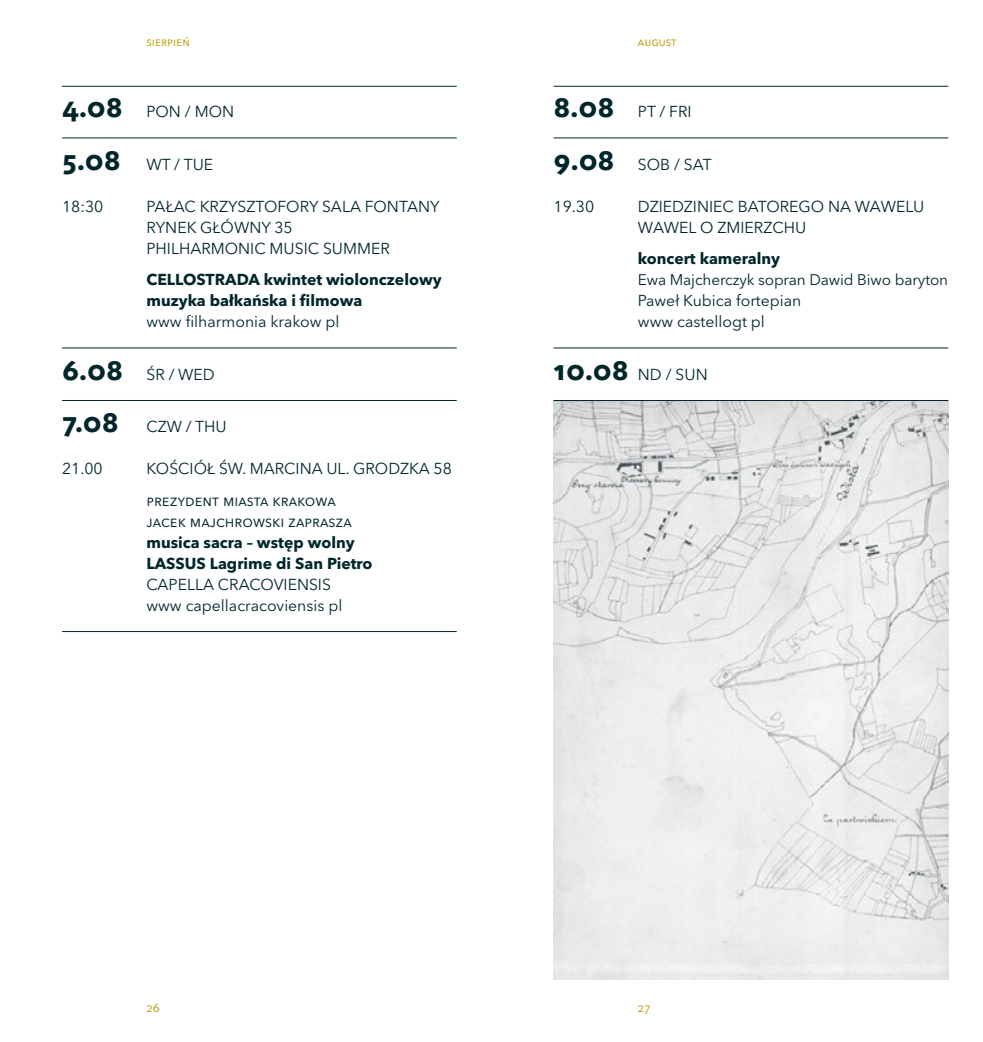
<style>
.page{position:relative;width:983px;height:1042px;background:#fff}
.page>*{position:absolute;margin:0;border:0;box-sizing:border-box;transform-origin:0 0}
.t1{font:700 26.25px "Avenir Next LT Pro";color:#00262c}
.t2{font:15.75px/21px "Avenir Next LT Pro";color:#00262c}
.t3{font:700 15.75px/21px "Avenir Next LT Pro";color:#00262c}
.t4{font:15.4px "Avenir Next LT Pro";letter-spacing:-.01em;color:#00262c}
.t5{font:12.25px "Avenir Next LT Pro";color:#b99600}
.s1{font-weight:700;font-size:26.25px}
.s2{font-weight:400;font-size:15.75px}
</style>
<div class="page">
<hr style="left:62px;top:137px;width:394px;height:1px;background:#00262c">
<hr style="left:62px;top:347px;width:394px;height:1px;background:#00262c">
<hr style="left:62px;top:400px;width:394px;height:1px;background:#00262c">
<hr style="left:62px;top:631px;width:394px;height:1px;background:#00262c">
<hr style="left:62px;top:86px;width:394px;height:1px;background:#00262c">
<hr style="left:553px;top:86px;width:394px;height:1px;background:#00262c">
<img style="left:553px;top:401px;width:394px;height:579px">
<hr style="left:553px;top:137px;width:394px;height:1px;background:#00262c">
<hr style="left:553px;top:347px;width:394px;height:1px;background:#00262c">
<hr style="left:553px;top:400px;width:394px;height:1px;background:#00262c">
<p class="t5" style="left:146px;top:35px;width:45px">sierpień</p>
<p class="t5" style="left:637px;top:35px;width:40px">august</p>
<p class="t2" style="left:62px;top:101px;width:146px"><span class="s1">4.08</span> PON / MON</p>
<p class="t2" style="left:62px;top:154px;width:133px"><span class="s1">5.08</span> WT / TUE</p>
<p class="t2" style="left:62px;top:196px;width:43px">18:30</p>
<p class="t2" style="left:146px;top:196px;width:20px">PAŁAC</p>
<p class="t2" style="left:200px;top:196px;width:11px">KRZYSZTOFORY</p>
<p class="t2" style="left:322px;top:196px;width:11px">SALA</p>
<p class="t2" style="left:364px;top:196px;width:12px">FONTANY</p>
<p class="t2" style="left:146px;top:217px;width:10px">RYNEK</p>
<p class="t2" style="left:200px;top:217px;width:13px">GŁÓWNY</p>
<p class="t2" style="left:274px;top:217px;width:20px">35</p>
<p class="t2" style="left:146px;top:238px;width:20px">PHILHARMONIC</p>
<p class="t2" style="left:269px;top:238px;width:11px">MUSIC</p>
<p class="t2" style="left:323px;top:238px;width:12px">SUMMER</p>
<p class="t3" style="left:146px;top:269px;width:297px">CE LLOSTRADA kwintet wiolonczelowy muzyka bałkańska i filmowa</p>
<p class="t2" style="left:146px;top:311px;width:194px">www filharmonia krakow pl</p>
<p class="t2" style="left:62px;top:364px;width:129px"><span class="s1">6.08</span> ŚR / WED</p>
<h1 class="t1" style="left:62px;top:407px;width:97px">7.08 <span class="s2">CZW</span></h1>
<p class="t2" style="left:186px;top:416px;width:21px">/ THU</p>
<p class="t2" style="left:62px;top:458px;width:56px">21.00 KOŚCIÓŁ</p>
<p class="t2" style="left:219px;top:458px;width:42px">ŚW. MARCINA</p>
<p class="t2" style="left:326px;top:458px;width:39px">UL . GRODZKA</p>
<p class="t2" style="left:433px;top:458px;width:20px">58</p>
<p class="t2" style="left:146px;top:490px;width:207px">prezydent miasta krakowa jacek majchrowski zaprasza</p>
<p class="t3" style="left:146px;top:532px;width:227px">musica sacra – wstęp wolny lassus Lagrime di San Pietro</p>
<p class="t2" style="left:146px;top:574px;width:42px">CAPELLA</p>
<p class="t2" style="left:146px;top:574px;width:197px;text-indent:71px">CRACOVIENSIS<br>www capellacracoviensis pl</p>
<p class="t2" style="left:553px;top:101px;width:124px"><span class="s1">8.08</span> PT / FRI</p>
<p class="t2" style="left:553px;top:154px;width:160px"><span class="s1">9.08</span> sob / sat</p>
<p class="t2" style="left:553px;top:196px;width:57px">19.30 DZIEDZINIEC</p>
<p class="t2" style="left:737px;top:196px;width:12px">BATOREGO</p>
<p class="t2" style="left:828px;top:196px;width:39px">NA WAWELU</p>
<p class="t2" style="left:637px;top:217px;width:170px">Wawel o zmierzchu</p>
<p class="t3" style="left:637px;top:248px;width:144px">koncert kameralny</p>
<p class="t4" style="left:637px;top:271px;width:312px">Ewa M ajcherczyk sopran Dawid B iwo baryton</p>
<p class="t2" style="left:637px;top:290px;width:165px">Paweł Kubica fortepian www castellogt pl</p>
<p class="t2" style="left:553px;top:364px;width:133px"><span class="s1">10.08</span> ND / SUN</p>
<p class="t5" style="left:146px;top:1000px;width:15px">26</p>
<p class="t5" style="left:637px;top:1000px;width:14px">27</p>
</div>
